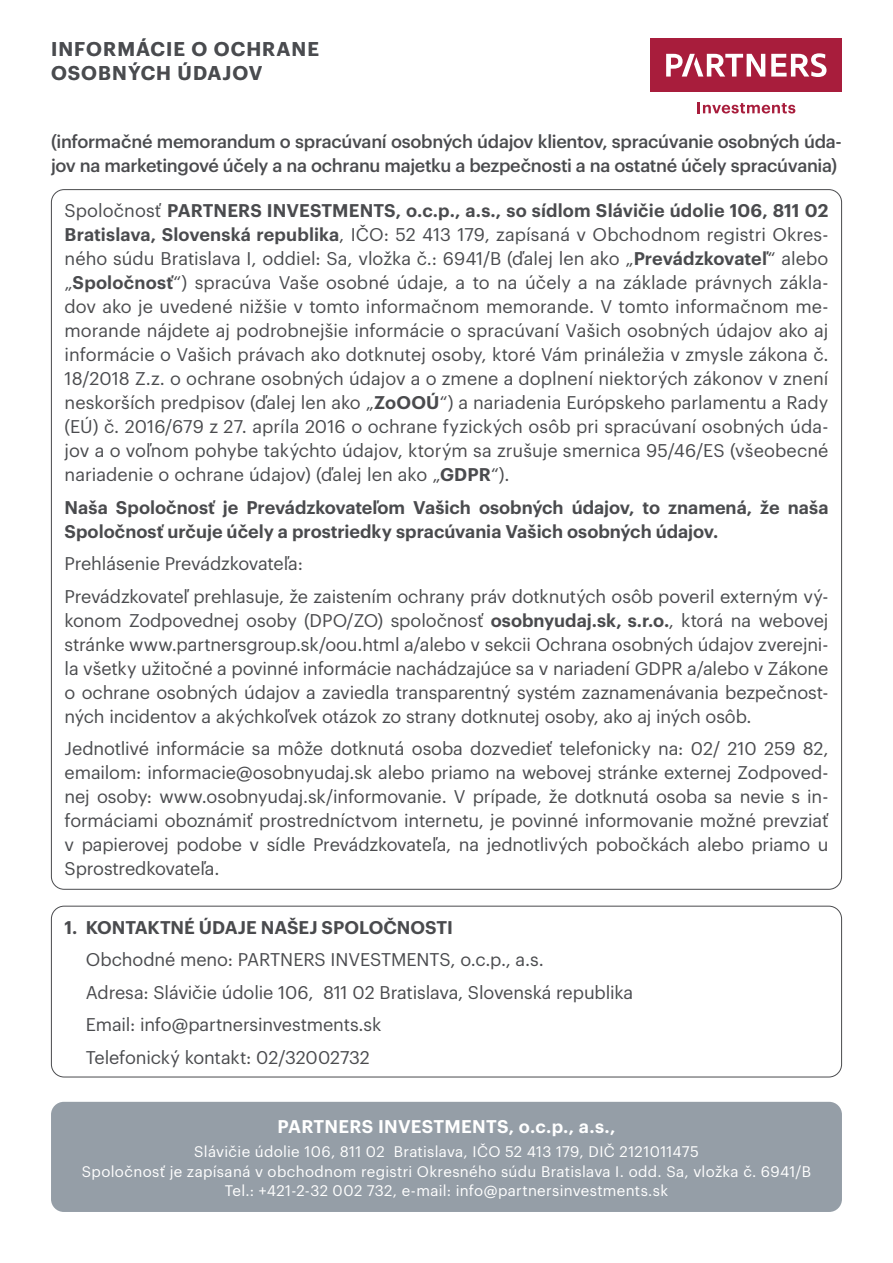
<style>
.page{position:relative;width:893px;height:1263px;background:#fff}
.page>*{position:absolute;margin:0;border:0;box-sizing:border-box;transform-origin:0 0}
.t1{font:600 19.5px "Graphik";letter-spacing:.055em;color:#4a4b4e}
.t2{font:18px/24px "Graphik";letter-spacing:-.005em;color:#4a4b4e;text-align:justify}
.t3{font:600 18px/24px "Graphik";color:#4a4b4e}
.t4{font:500 18px/24px "Graphik";letter-spacing:-.015em;color:#4a4b4e}
.t5{font:600 18px "Graphik";letter-spacing:.01em;color:#fff}
.t6{font:15px/19.5px "Graphik";letter-spacing:.02em;color:#fff;text-align:center}
.s1{font-weight:600}
</style>
<div class="page">
<div style="left:651px;top:38px;width:191px;height:54px;background:#a81d3c"></div>
<svg style="left:771px;top:53px;width:55px;height:24px"></svg>
<svg style="left:666px;top:54px;width:99px;height:23px"></svg>
<svg style="left:698px;top:102px;width:97px;height:11px"></svg>
<div style="left:51px;top:1102px;width:791px;height:110px;background:#959ea7;border-radius:13px"></div>
<div style="left:51px;top:906px;width:791px;height:171px;border:1px solid #4a4b4e;border-radius:13px"></div>
<p class="t1" style="left:51px;top:34px;width:269px">INFORMÁCIE O OCHRANE</p>
<p class="t1" style="left:51px;top:58px;width:213px">OSOBNÝCH ÚDAJOV</p>
<p class="t4" style="left:51px;top:128px;width:792px">(informačné memorandum o spracúvaní osobných údajov klientov, spracúvanie osobných úda&shy;jov na marketingové účely a na ochranu majetku a bezpečnosti a na ostatné účely spracúvania)</p>
<p class="t2" style="left:65px;top:197px;width:765px">Spoločnosť <span class="s1">PARTNERS INVESTMENTS, o.c.p., a.s., so sídlom Slávičie údolie 106, 811 02<br>Bratislava, Slovenská republika</span>, IČO: 52 413 179, zapísaná v Obchodnom registri Okres&shy;ného súdu Bratislava I, oddiel: Sa, vložka č.: 6941/B (ďalej len ako „<span class="s1">Prevádzkovateľ</span>“ alebo „<span class="s1">Spoločnosť</span>“) spracúva Vaše osobné údaje, a to na účely a na základe právnych zákla&shy;dov ako je uvedené nižšie v tomto informačnom memorande. V tomto informačnom me&shy;morande nájdete aj podrobnejšie informácie o spracúvaní Vašich osobných údajov ako aj informácie o Vašich právach ako dotknutej osoby, ktoré Vám prináležia v zmysle zákona č.<br>18/2018 Z.z. o ochrane osobných údajov a o zmene a doplnení niektorých zákonov v znení neskorších predpisov (ďalej len ako „<span class="s1">ZoOOÚ</span>“) a nariadenia Európskeho parlamentu a Rady (EÚ) č. 2016/679 z 27. apríla 2016 o ochrane fyzických osôb pri spracúvaní osobných úda&shy;jov a o voľnom pohybe takýchto údajov, ktorým sa zrušuje smernica 95/46/ES (všeobecné nariadenie o ochrane údajov) (ďalej len ako „<span class="s1">GDPR</span>“).</p>
<p class="t3" style="left:65px;top:494px;width:765px">Naša Spoločnosť je Prevádzkovateľom Vašich osobných údajov, to znamená, že naša<br>Spoločnosť určuje účely a prostriedky spracúvania Vašich osobných údajov.</p>
<p class="t2" style="left:65px;top:550px;width:240px">Prehlásenie Prevádzkovateľa:</p>
<p class="t2" style="left:65px;top:583px;width:765px">Prevádzkovateľ prehlasuje, že zaistením ochrany práv dotknutých osôb poveril externým vý&shy;konom Zodpovednej osoby (DPO/ZO) spoločnosť <span class="s1">osobnyudaj.sk, s.r.o.</span>, ktorá na webovej stránke www.partnersgroup.sk/oou.html a/alebo v sekcii Ochrana osobných údajov zverejni&shy;la všetky užitočné a povinné informácie nachádzajúce sa v nariadení GDPR a/alebo v Zákone o ochrane osobných údajov a zaviedla transparentný systém zaznamenávania bezpečnost&shy;ných incidentov a akýchkoľvek otázok zo strany dotknutej osoby, ako aj iných osôb.</p>
<p class="t2" style="left:65px;top:735px;width:765px">Jednotlivé informácie sa môže dotknutá osoba dozvedieť telefonicky na: 02/ 210 259 82, emailom: informacie@osobnyudaj.sk alebo priamo na webovej stránke externej Zodpoved&shy;nej osoby: www.osobnyudaj.sk/informovanie. V prípade, že dotknutá osoba sa nevie s in&shy;formáciami oboznámiť prostredníctvom internetu, je povinné informovanie možné prevziať v papierovej podobe v sídle Prevádzkovateľa, na jednotlivých pobočkách alebo priamo u Sprostredkovateľa.</p>
<p class="t3" style="left:65px;top:914px;width:390px">1. KONTAKTNÉ ÚDAJE NAŠEJ SPOLOČNOSTI</p>
<p class="t2" style="left:86px;top:946px;width:459px">Obchodné meno: PARTNERS INVESTMENTS, o.c.p., a.s.</p>
<p class="t2" style="left:86px;top:979px;width:549px">Adresa: Slávičie údolie 106, 811 02 Bratislava, Slovenská republika</p>
<p class="t2" style="left:86px;top:1011px;width:297px">Email: info@partnersinvestments.sk</p>
<p class="t2" style="left:86px;top:1044px;width:286px">Telefonický kontakt: 02/32002732</p>
<p class="t5" style="left:278px;top:1113px;width:339px">PARTNERS INVESTMENTS, o.c.p., a.s.,</p>
<p class="t6" style="left:82px;top:1141px;width:731px">Slávičie údolie 106, 811 02 Bratislava, IČO 52 413 179, DIČ 2121011475<br>Spoločnosť je zapísaná v obchodnom registri Okresného súdu Bratislava I. odd. Sa, vložka č. 6941/B<br>Tel.: +421-2-32 002 732, e-mail: info@partnersinvestments.sk</p>
</div>
